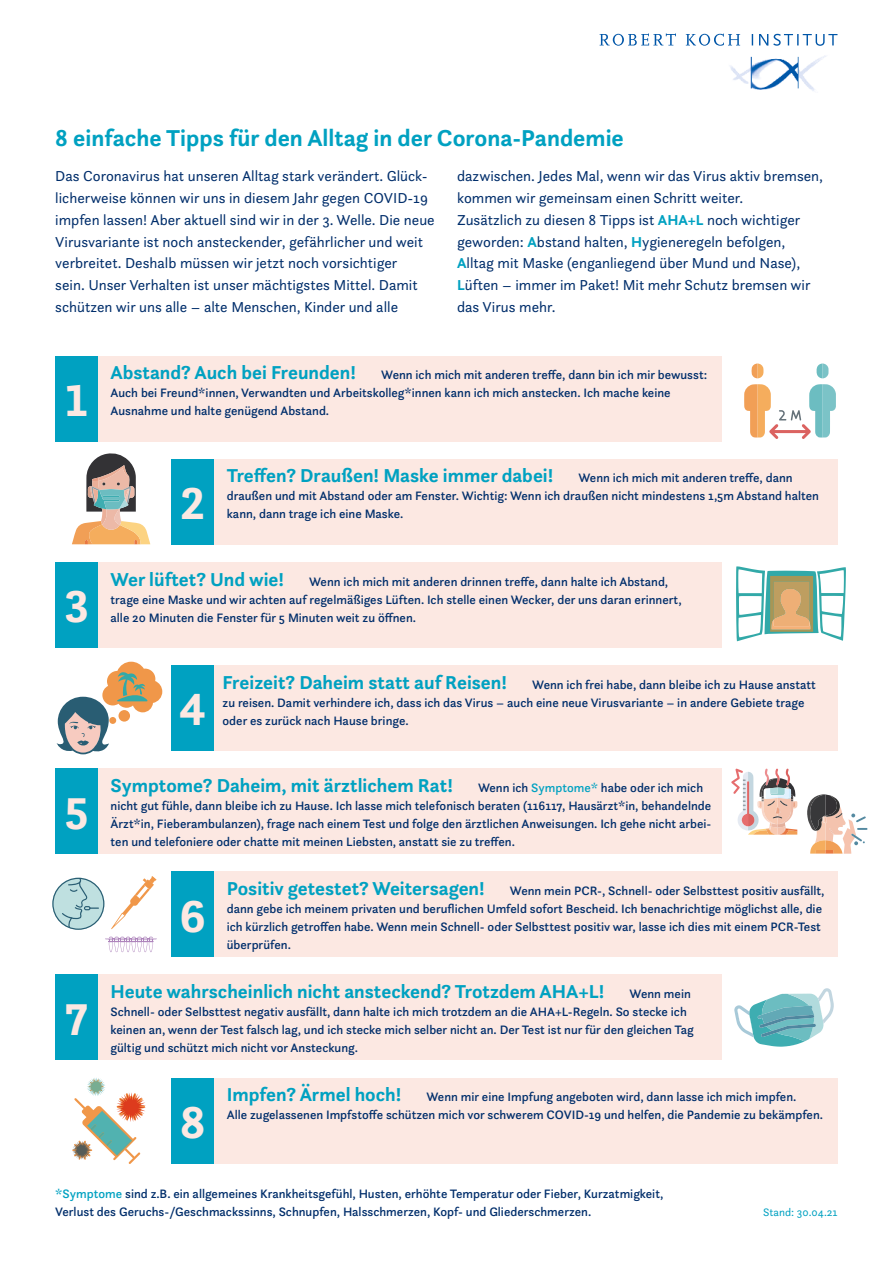
<style>
.page{position:relative;width:893px;height:1263px;background:#fff}
.page>*{position:absolute;margin:0;border:0;box-sizing:border-box;transform-origin:0 0}
.t1{font:700 46.5px "Questa Sans";color:#fce8e2}
.t2{font:700 24px "Questa Sans";color:#00a1c1}
.t3{font:700 19.5px "Questa Sans";color:#00a1c1}
.t4{font:15px/21.8px "Questa Sans";color:#002e6b}
.t5{font:500 12.75px/18px "Questa Sans";color:#002e6b}
.t6{font:11.25px "Questa Sans";color:#00a1c1}
.s1{font-weight:700;color:#00a1c1}
.s2{color:#00a1c1}
</style>
<div class="page">
<svg style="left:600px;top:34px;width:237px;height:12px"></svg>
<img style="left:730px;top:55px;width:96px;height:36px">
<svg style="left:744px;top:363px;width:92px;height:76px"></svg>
<div style="left:98px;top:356px;width:623px;height:85px;background:#fce8e2"></div>
<div style="left:55px;top:356px;width:43px;height:85px;background:#00a1c1"></div>
<svg style="left:72px;top:453px;width:78px;height:91px"></svg>
<div style="left:214px;top:459px;width:624px;height:85px;background:#fce8e2"></div>
<div style="left:171px;top:459px;width:43px;height:85px;background:#00a1c1"></div>
<svg style="left:736px;top:566px;width:110px;height:75px"></svg>
<div style="left:98px;top:562px;width:623px;height:85px;background:#fce8e2"></div>
<div style="left:55px;top:562px;width:43px;height:85px;background:#00a1c1"></div>
<div style="left:214px;top:665px;width:624px;height:85px;background:#fce8e2"></div>
<div style="left:171px;top:665px;width:43px;height:85px;background:#00a1c1"></div>
<svg style="left:57px;top:662px;width:105px;height:92px"></svg>
<div style="left:98px;top:769px;width:623px;height:85px;background:#fce8e2"></div>
<div style="left:55px;top:769px;width:43px;height:85px;background:#00a1c1"></div>
<svg style="left:731px;top:769px;width:66px;height:65px"></svg>
<svg style="left:807px;top:794px;width:60px;height:60px"></svg>
<div style="left:214px;top:872px;width:624px;height:85px;background:#fce8e2"></div>
<div style="left:171px;top:872px;width:43px;height:85px;background:#00a1c1"></div>
<svg style="left:111px;top:876px;width:46px;height:53px"></svg>
<svg style="left:105px;top:937px;width:52px;height:15px"></svg>
<svg style="left:52px;top:878px;width:52px;height:52px"></svg>
<div style="left:98px;top:975px;width:623px;height:85px;background:#fce8e2"></div>
<div style="left:55px;top:975px;width:43px;height:85px;background:#00a1c1"></div>
<svg style="left:734px;top:988px;width:100px;height:59px"></svg>
<div style="left:214px;top:1078px;width:624px;height:85px;background:#fce8e2"></div>
<div style="left:171px;top:1078px;width:43px;height:85px;background:#00a1c1"></div>
<svg style="left:72px;top:1078px;width:74px;height:86px"></svg>
<h2 class="t2" style="left:55px;top:122px;width:570px">8 einfache Tipps für den Alltag in der Corona-Pandemie</h2>
<p class="t4" style="left:55px;top:165px;width:381px">Das Coronavirus hat unseren Alltag stark verändert. Glück&shy;licherweise können wir uns in diesem Jahr gegen COVID-19 impfen lassen! Aber aktuell sind wir in der 3. Welle. Die neue Virusvariante ist noch ansteckender, gefährlicher und weit verbreitet. Deshalb müssen wir jetzt noch vorsichtiger<br>sein. Unser Verhalten ist unser mächtigstes Mittel. Damit schützen wir uns alle – alte Menschen, Kinder und alle</p>
<p class="t4" style="left:457px;top:165px;width:367px">dazwischen. Jedes Mal, wenn wir das Virus aktiv bremsen, kommen wir gemeinsam einen Schritt weiter.<br>Zusätzlich zu diesen 8 Tipps ist <span class="s1">AHA+L</span> noch wichtiger geworden: <span class="s1">A</span>bstand halten, <span class="s1">H</span>ygieneregeln befolgen, <span class="s1">A</span>lltag mit Maske (enganliegend über Mund und Nase), <span class="s1">L</span>üften – immer im Paket! Mit mehr Schutz bremsen wir das Virus mehr.</p>
<h1 class="t1" style="left:65px;top:371px;width:24px">1</h1>
<h1 class="t1" style="left:64px;top:577px;width:27px">3</h1>
<h1 class="t1" style="left:64px;top:783px;width:26px">5</h1>
<h1 class="t1" style="left:65px;top:989px;width:25px">7</h1>
<h3 class="t3" style="left:111px;top:360px;width:247px">Abstand? Auch bei Freunden!</h3>
<p class="t5" style="left:111px;top:366px;width:598px;text-indent:271px">Wenn ich mich mit anderen treffe, dann bin ich mir bewusst:<br>Auch bei Freund*innen, Verwandten und Arbeitskolleg*innen kann ich mich anstecken. Ich mache keine</p>
<p class="t5" style="left:111px;top:402px;width:220px">Ausnahme und halte genügend Abstand.</p>
<h1 class="t1" style="left:180px;top:474px;width:26px">2</h1>
<h3 class="t3" style="left:227px;top:463px;width:328px">Treffen? Draußen! Maske immer dabei!</h3>
<p class="t5" style="left:227px;top:469px;width:594px;text-indent:352px">Wenn ich mich mit anderen treffe, dann draußen und mit Abstand oder am Fenster. Wichtig: Wenn ich draußen nicht mindestens 1,5m Abstand halten</p>
<p class="t5" style="left:227px;top:505px;width:178px">kann, dann trage ich eine Maske.</p>
<h3 class="t3" style="left:111px;top:566px;width:175px">Wer lüftet? Und wie!</h3>
<p class="t5" style="left:111px;top:572px;width:573px;text-indent:199px">Wenn ich mich mit anderen drinnen treffe, dann halte ich Abstand, trage eine Maske und wir achten auf regelmäßiges Lüften. Ich stelle einen Wecker, der uns daran erinnert,</p>
<p class="t5" style="left:111px;top:608px;width:307px">alle 20 Minuten die Fenster für 5 Minuten weit zu öffnen.</p>
<h1 class="t1" style="left:179px;top:680px;width:28px">4</h1>
<h3 class="t3" style="left:223px;top:670px;width:286px">Freizeit? Daheim statt auf Reisen!</h3>
<p class="t5" style="left:223px;top:675px;width:595px;text-indent:310px">Wenn ich frei habe, dann bleibe ich zu Hause anstatt zu reisen. Damit verhindere ich, dass ich das Virus – auch eine neue Virusvariante – in andere Gebiete trage</p>
<p class="t5" style="left:223px;top:711px;width:188px">oder es zurück nach Hause bringe.</p>
<h3 class="t3" style="left:111px;top:773px;width:344px">Symptome? Daheim, mit ärztlichem Rat!</h3>
<p class="t5" style="left:111px;top:778px;width:602px;text-indent:368px">Wenn ich <span class="s2">Symptome*</span> habe oder ich mich nicht gut fühle, dann bleibe ich zu Hause. Ich lasse mich telefonisch beraten (116117, Hausärzt*in, behandelnde Ärzt*in, Fieberambulanzen), frage nach einem Test und folge den ärztlichen Anweisungen. Ich gehe nicht arbei&shy;ten und telefoniere oder chatte mit meinen Liebsten, anstatt sie zu treffen.</p>
<h1 class="t1" style="left:179px;top:886px;width:28px">6</h1>
<h3 class="t3" style="left:227px;top:876px;width:259px">Positiv getestet? Weitersagen!</h3>
<p class="t5" style="left:227px;top:881px;width:599px;text-indent:283px">Wenn mein PCR-, Schnell- oder Selbsttest positiv ausfällt, dann gebe ich meinem privaten und beruflichen Umfeld sofort Bescheid. Ich benachrichtige möglichst alle, die ich kürzlich getroffen habe. Wenn mein Schnell- oder Selbsttest positiv war, lasse ich dies mit einem PCR-Test überprüfen.</p>
<h3 class="t3" style="left:111px;top:979px;width:495px">Heute wahrscheinlich nicht ansteckend? Trotzdem AHA+L!</h3>
<p class="t5" style="left:111px;top:984px;width:585px;text-indent:519px">Wenn mein Schnell- oder Selbsttest negativ ausfällt, dann halte ich mich trotzdem an die AHA+L-Regeln. So stecke ich keinen an, wenn der Test falsch lag, und ich stecke mich selber nicht an. Der Test ist nur für den gleichen Tag gültig und schützt mich nicht vor Ansteckung.</p>
<h1 class="t1" style="left:180px;top:1092px;width:27px">8</h1>
<h3 class="t3" style="left:227px;top:1082px;width:176px">Impfen? Ärmel hoch!</h3>
<p class="t5" style="left:227px;top:1087px;width:598px;text-indent:200px">Wenn mir eine Impfung angeboten wird, dann lasse ich mich impfen.<br>Alle zugelassenen Impfstoffe schützen mich vor schwerem COVID-19 und helfen, die Pandemie zu bekämpfen.</p>
<p class="t5" style="left:55px;top:1185px;width:609px"><span class="s2">*Symptome</span> sind z.B. ein allgemeines Krankheitsgefühl, Husten, erhöhte Temperatur oder Fieber, Kurzatmigkeit,<br>Verlust des Geruchs-/Geschmackssinns, Schnupfen, Halsschmerzen, Kopf- und Gliederschmerzen.</p>
<p class="t6" style="left:763px;top:1205px;width:76px">Stand: 30.04.21</p>
</div>
